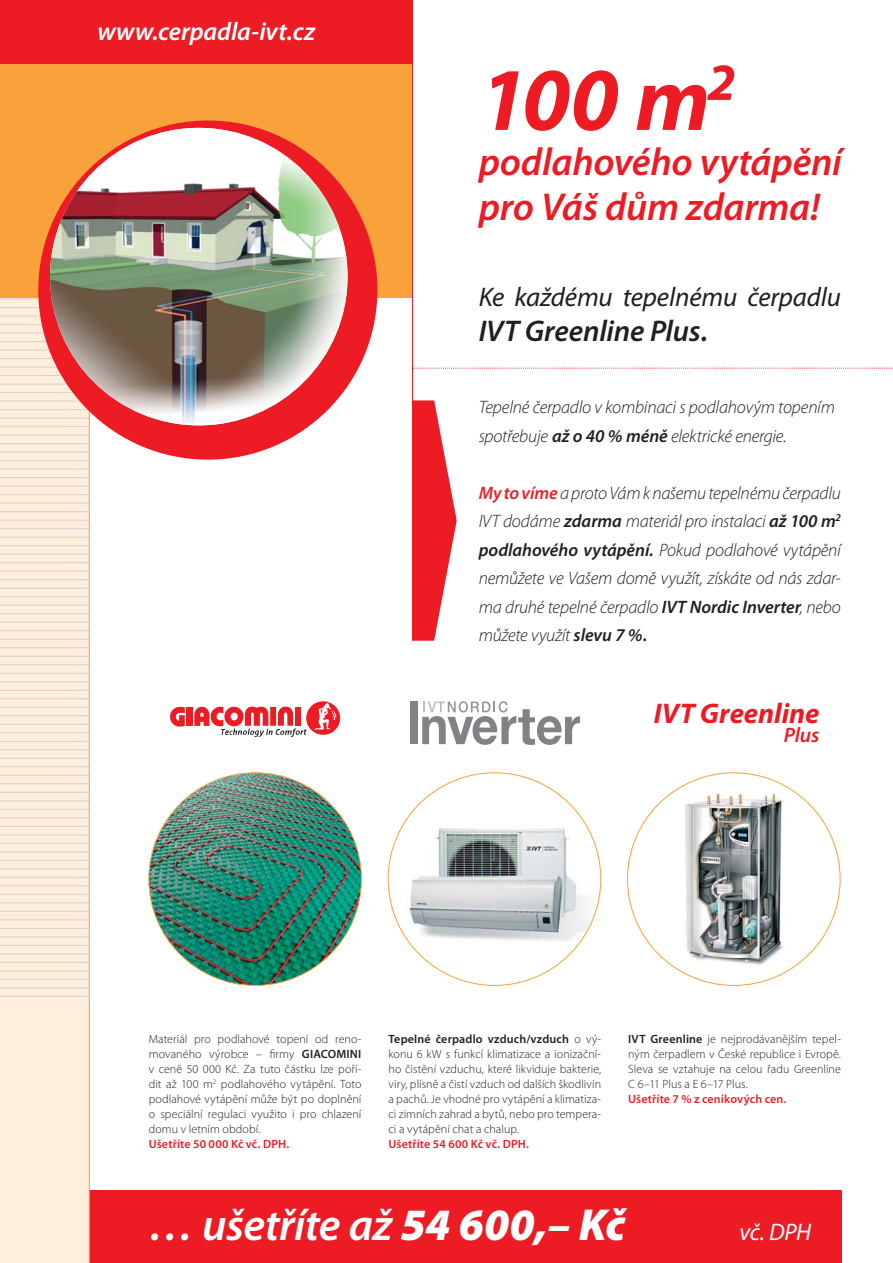
<style>
.page{position:relative;width:893px;height:1263px;background:#fff}
.page>*{position:absolute;margin:0;border:0;box-sizing:border-box;transform-origin:0 0}
.t1{font:italic 700 90px "Myriad Pro";color:#ed1c24}
.t2{font:italic 600 45px "Myriad Pro";letter-spacing:-.01em;color:#fff}
.t3{font:italic 600 39px/45px "Myriad Pro";letter-spacing:-.01em;color:#ed1c24}
.t4{font:italic 600 30px "Myriad Pro";letter-spacing:-.005em;color:#231f20}
.t5{font:italic 700 28.5px "Myriad Pro";color:#ed1c24}
.t6{font:italic 27px "Myriad Pro";letter-spacing:-.005em;color:#231f20}
.t7{font:italic 600 25.5px "Myriad Pro";letter-spacing:-.005em;color:#fff}
.t8{font:italic 24px "Myriad Pro";color:#fff}
.t9{font:italic 600 21px "Myriad Pro";color:#ed1c24}
.t10{font:italic 300 18px/28.5px "Myriad Pro";letter-spacing:-.015em;color:#231f20}
.t11{font:300 12px/15px "Myriad Pro";letter-spacing:.005em;color:#231f20;text-align:justify}
.t12{font:600 12px "Myriad Pro";letter-spacing:.01em;color:#ed1c24}
.s1{font-weight:600}
.s2{font-weight:600;color:#ed1c24}
.s3{font-weight:900}
</style>
<div class="page">
<div style="left:0;top:294px;width:89px;height:969px;background:#ffeedb"></div>
<div style="left:89px;top:1191px;width:753px;height:72px;background:#ed1c24"></div>
<div style="left:0;top:0;width:412px;height:298px;background:#f9a13a"></div>
<hr style="left:412px;top:0;width:1px;height:641px;background:#ed1c24">
<hr style="left:0;top:299px;width:89px;height:1px;background:#d1d3d4">
<hr style="left:0;top:307px;width:89px;height:1px;background:#d1d3d4">
<hr style="left:0;top:316px;width:89px;height:1px;background:#d1d3d4">
<hr style="left:0;top:324px;width:89px;height:1px;background:#d1d3d4">
<hr style="left:0;top:333px;width:89px;height:1px;background:#d1d3d4">
<hr style="left:0;top:341px;width:89px;height:1px;background:#d1d3d4">
<hr style="left:0;top:350px;width:89px;height:1px;background:#d1d3d4">
<hr style="left:0;top:358px;width:89px;height:1px;background:#d1d3d4">
<hr style="left:0;top:367px;width:89px;height:1px;background:#d1d3d4">
<hr style="left:0;top:375px;width:89px;height:1px;background:#d1d3d4">
<hr style="left:0;top:384px;width:89px;height:1px;background:#d1d3d4">
<hr style="left:0;top:392px;width:89px;height:1px;background:#d1d3d4">
<hr style="left:0;top:401px;width:89px;height:1px;background:#d1d3d4">
<hr style="left:0;top:409px;width:89px;height:1px;background:#d1d3d4">
<hr style="left:0;top:418px;width:89px;height:1px;background:#d1d3d4">
<hr style="left:0;top:426px;width:89px;height:1px;background:#d1d3d4">
<hr style="left:0;top:435px;width:89px;height:1px;background:#d1d3d4">
<hr style="left:0;top:443px;width:89px;height:1px;background:#d1d3d4">
<hr style="left:0;top:452px;width:89px;height:1px;background:#d1d3d4">
<hr style="left:0;top:460px;width:89px;height:1px;background:#d1d3d4">
<hr style="left:0;top:469px;width:89px;height:1px;background:#d1d3d4">
<hr style="left:0;top:477px;width:89px;height:1px;background:#d1d3d4">
<hr style="left:0;top:486px;width:89px;height:1px;background:#d1d3d4">
<hr style="left:0;top:494px;width:89px;height:1px;background:#d1d3d4">
<hr style="left:0;top:503px;width:89px;height:1px;background:#d1d3d4">
<hr style="left:0;top:511px;width:89px;height:1px;background:#d1d3d4">
<hr style="left:0;top:520px;width:89px;height:1px;background:#d1d3d4">
<hr style="left:0;top:528px;width:89px;height:1px;background:#d1d3d4">
<hr style="left:0;top:537px;width:89px;height:1px;background:#d1d3d4">
<hr style="left:0;top:545px;width:89px;height:1px;background:#d1d3d4">
<hr style="left:0;top:554px;width:89px;height:1px;background:#d1d3d4">
<hr style="left:0;top:562px;width:89px;height:1px;background:#d1d3d4">
<hr style="left:0;top:571px;width:89px;height:1px;background:#d1d3d4">
<hr style="left:0;top:579px;width:89px;height:1px;background:#d1d3d4">
<hr style="left:0;top:588px;width:89px;height:1px;background:#d1d3d4">
<hr style="left:0;top:596px;width:89px;height:1px;background:#d1d3d4">
<hr style="left:0;top:605px;width:89px;height:1px;background:#d1d3d4">
<hr style="left:0;top:613px;width:89px;height:1px;background:#d1d3d4">
<hr style="left:0;top:622px;width:89px;height:1px;background:#d1d3d4">
<hr style="left:0;top:630px;width:89px;height:1px;background:#d1d3d4">
<hr style="left:0;top:639px;width:89px;height:1px;background:#d1d3d4">
<hr style="left:0;top:647px;width:89px;height:1px;background:#d1d3d4">
<hr style="left:0;top:656px;width:89px;height:1px;background:#d1d3d4">
<hr style="left:0;top:664px;width:89px;height:1px;background:#d1d3d4">
<hr style="left:0;top:673px;width:89px;height:1px;background:#d1d3d4">
<hr style="left:0;top:681px;width:89px;height:1px;background:#d1d3d4">
<hr style="left:0;top:690px;width:89px;height:1px;background:#d1d3d4">
<hr style="left:0;top:698px;width:89px;height:1px;background:#d1d3d4">
<hr style="left:0;top:707px;width:89px;height:1px;background:#d1d3d4">
<hr style="left:0;top:715px;width:89px;height:1px;background:#d1d3d4">
<hr style="left:0;top:724px;width:89px;height:1px;background:#d1d3d4">
<hr style="left:0;top:732px;width:89px;height:1px;background:#d1d3d4">
<hr style="left:0;top:741px;width:89px;height:1px;background:#d1d3d4">
<hr style="left:0;top:749px;width:89px;height:1px;background:#d1d3d4">
<hr style="left:0;top:758px;width:89px;height:1px;background:#d1d3d4">
<hr style="left:0;top:766px;width:89px;height:1px;background:#d1d3d4">
<hr style="left:0;top:775px;width:89px;height:1px;background:#d1d3d4">
<hr style="left:0;top:783px;width:89px;height:1px;background:#d1d3d4">
<hr style="left:0;top:792px;width:89px;height:1px;background:#d1d3d4">
<hr style="left:0;top:800px;width:89px;height:1px;background:#d1d3d4">
<hr style="left:0;top:809px;width:89px;height:1px;background:#d1d3d4">
<hr style="left:0;top:817px;width:89px;height:1px;background:#d1d3d4">
<hr style="left:0;top:826px;width:89px;height:1px;background:#d1d3d4">
<hr style="left:0;top:834px;width:89px;height:1px;background:#d1d3d4">
<hr style="left:0;top:843px;width:89px;height:1px;background:#d1d3d4">
<hr style="left:0;top:851px;width:89px;height:1px;background:#d1d3d4">
<hr style="left:0;top:860px;width:89px;height:1px;background:#d1d3d4">
<hr style="left:0;top:868px;width:89px;height:1px;background:#d1d3d4">
<hr style="left:0;top:877px;width:89px;height:1px;background:#d1d3d4">
<hr style="left:0;top:885px;width:89px;height:1px;background:#d1d3d4">
<hr style="left:0;top:894px;width:89px;height:1px;background:#d1d3d4">
<hr style="left:0;top:902px;width:89px;height:1px;background:#d1d3d4">
<hr style="left:0;top:911px;width:89px;height:1px;background:#d1d3d4">
<hr style="left:0;top:919px;width:89px;height:1px;background:#d1d3d4">
<hr style="left:0;top:928px;width:89px;height:1px;background:#d1d3d4">
<hr style="left:0;top:936px;width:89px;height:1px;background:#d1d3d4">
<hr style="left:0;top:945px;width:89px;height:1px;background:#d1d3d4">
<hr style="left:0;top:953px;width:89px;height:1px;background:#d1d3d4">
<hr style="left:0;top:962px;width:89px;height:1px;background:#d1d3d4">
<hr style="left:0;top:970px;width:89px;height:1px;background:#d1d3d4">
<hr style="left:0;top:979px;width:89px;height:1px;background:#d1d3d4">
<hr style="left:0;top:987px;width:89px;height:1px;background:#d1d3d4">
<hr style="left:0;top:996px;width:89px;height:1px;background:#d1d3d4">
<hr style="left:89px;top:293px;width:1px;height:970px;background:#f9a13a">
<svg style="left:412px;top:400px;width:45px;height:241px"></svg>
<div style="left:0;top:0;width:412px;height:64px;background:#ed1c24"></div>
<div style="left:38px;top:120px;width:339px;height:340px;background:#ed1c24;border-radius:50%"></div>
<img style="left:50px;top:128px;width:298px;height:297px;border-radius:50%">
<div style="left:186px;top:707px;width:6px;height:19px;background:#ed1c24"></div>
<svg style="left:170px;top:707px;width:15px;height:20px"></svg>
<svg style="left:194px;top:701px;width:146px;height:36px"></svg>
<div style="left:410px;top:701px;width:8px;height:43px;background:#808285"></div>
<svg style="left:422px;top:701px;width:158px;height:44px"></svg>
<img style="left:149px;top:773px;width:212px;height:212px;border-radius:50%">
<img style="left:395px;top:808px;width:206px;height:158px">
<img style="left:685px;top:793px;width:98px;height:172px">
<svg style="left:413px;top:368px;width:480px;height:1px"></svg>
<h3 class="t7" style="left:97px;top:22px;width:219px">www.cerpadla-ivt.cz</h3>
<h1 class="t1" style="left:479px;top:46px;width:258px">100 m<sup>2</sup></h1>
<h3 class="t3" style="left:479px;top:143px;width:365px">podlahového vytápění pro Váš dům zdarma!</h3>
<h3 class="t6" style="left:479px;top:281px;width:364px">Ke každému tepelnému čerpadlu</h3>
<h3 class="t4" style="left:479px;top:320px;width:231px">IVT Greenline Plus.</h3>
<h3 class="t10" style="left:479px;top:395px;width:358px">Tepelné čerpadlo v kombinaci s podlahovým topením spotřebuje <span class="s1">až o 40 % méně</span> elektrické energie.</h3>
<p class="t10" style="left:479px;top:480px;width:364px;text-align:justify"><span class="s2">My to víme</span> a proto Vám k našemu tepelnému čerpadlu IVT dodáme <span class="s1">zdarma</span> materiál pro instalaci <span class="s1">až 100 m</span><sup>2 </sup><span class="s1">podlahového vytápění.</span> Pokud podlahové vytápění nemůžete ve Vašem domě využít, získáte od nás zdar&shy;ma druhé tepelné čerpadlo <span class="s1">IVT Nordic Inverter</span>, nebo můžete využít <span class="s1">slevu 7 %.</span></p>
<h3 class="t5" style="left:654px;top:696px;width:167px">IVT Greenline</h3>
<h3 class="t9" style="left:784px;top:727px;width:37px">Plus</h3>
<p class="t11" style="left:149px;top:1032px;width:214px">Materiál pro podlahové topení od reno&shy;movaného výrobce – firmy <span class="s1">GIACOMINI </span>v ceně 50 000 Kč. Za tuto částku lze poří&shy;dit až 100 m<sup>2</sup> podlahového vytápění. Toto podlahové vytápění může být po doplnění o speciální regulaci využito i pro chlazení domu v letním období.</p>
<p class="t12" style="left:149px;top:1139px;width:142px">Ušetříte 50 000 Kč vč. DPH.</p>
<p class="t11" style="left:389px;top:1032px;width:214px"><span class="s1">Tepelné čerpadlo vzduch/vzduch</span> o vý&shy;konu 6 kW s funkcí klimatizace a ionizační&shy;ho čistění vzduchu, které likviduje bakterie, viry, plísně a čistí vzduch od dalších škodlivin a pachů. Je vhodné pro vytápění a klimatiza&shy;ci zimních zahrad a bytů, nebo pro tempera&shy;ci a vytápění chat a chalup.</p>
<p class="t12" style="left:389px;top:1139px;width:142px">Ušetříte 54 600 Kč vč. DPH.</p>
<p class="t11" style="left:628px;top:1032px;width:214px"><span class="s1">IVT Greenline</span> je nejprodávanějším tepel&shy;ným čerpadlem v České republice i Evropě.<br>Sleva se vztahuje na celou řadu Greenline C 6–11 Plus a E 6–17 Plus.</p>
<p class="t12" style="left:628px;top:1094px;width:160px">Ušetříte 7 % z ceníkových cen.</p>
<h2 class="t2" style="left:149px;top:1208px;width:478px">… ušetříte až <span class="s3">54 600,– Kč</span></h2>
<h3 class="t8" style="left:740px;top:1218px;width:73px">vč. DPH</h3>
</div>
